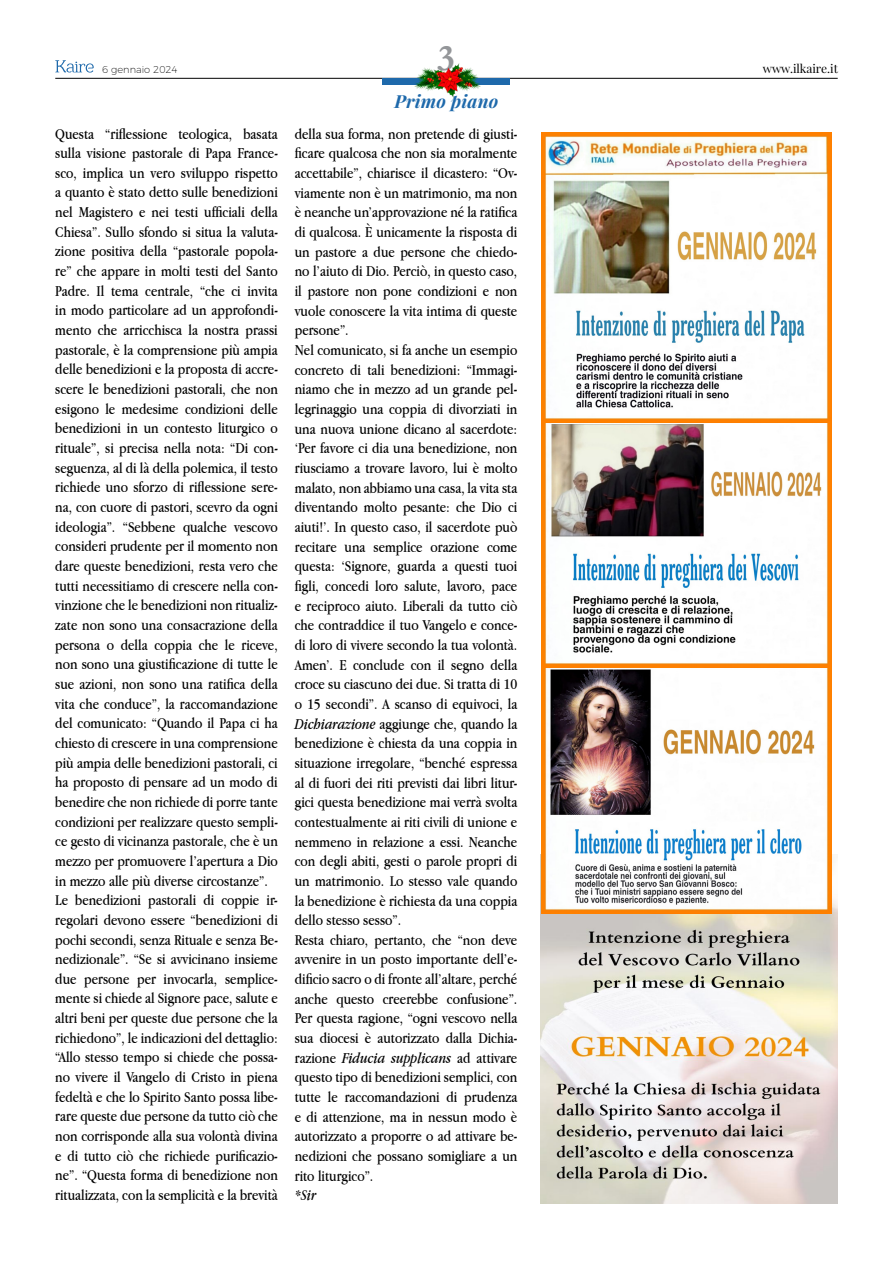
<style>
.page{position:relative;width:893px;height:1263px;background:#fff}
.page>*{position:absolute;margin:0;border:0;box-sizing:border-box;transform-origin:0 0}
.t1{font:700 37.5px "Garamond";color:#949699}
.t2{font:italic 700 18px "Playfair Display";letter-spacing:.01em;color:#1e69ab}
.t3{font:15.75px/19.6px "Apple Garamond";color:#000}
.t4{font:italic 15.75px "Apple Garamond";color:#000}
.t5{font:12px "Playfair Display";color:#000}
.t6{font:200 9.9px "Montserrat";color:#000}
.s1{font-style:italic}
</style>
<div class="page">
<hr style="left:55px;top:78px;width:783px;height:1px;background:#000">
<div style="left:382px;top:78px;width:127px;height:7px;background:#1e69ab"></div>
<svg style="left:55px;top:60px;width:39px;height:13px"></svg>
<img style="left:415px;top:64px;width:66px;height:33px">
<img style="left:540px;top:855px;width:298px;height:348px">
<img style="left:541px;top:133px;width:290px;height:780px">
<p class="t6" style="left:102px;top:62px;width:77px">6 gennaio 2024</p>
<h1 class="t1" style="left:437px;top:36px;width:19px">3</h1>
<p class="t2" style="left:394px;top:89px;width:105px">Primo piano</p>
<p class="t3" style="left:55px;top:123px;width:224px">Questa “riflessione teologica, basata sulla visione pastorale di Papa France&shy;sco, implica un vero sviluppo rispetto a quanto è stato detto sulle benedizioni nel Magistero e nei testi ufficiali della Chiesa”. Sullo sfondo si situa la valuta&shy;zione positiva della “pastorale popola&shy;re” che appare in molti testi del Santo Padre. Il tema centrale, “che ci invita in modo particolare ad un approfondi&shy;mento che arricchisca la nostra prassi pastorale, è la comprensione più ampia delle benedizioni e la proposta di accre&shy;scere le benedizioni pastorali, che non esigono le medesime condizioni delle benedizioni in un contesto liturgico o rituale”, si precisa nella nota: “Di con&shy;seguenza, al di là della polemica, il testo richiede uno sforzo di riflessione sere&shy;na, con cuore di pastori, scevro da ogni ideologia”. “Sebbene qualche vescovo consideri prudente per il momento non dare queste benedizioni, resta vero che tutti necessitiamo di crescere nella con&shy;vinzione che le benedizioni non ritualiz&shy;zate non sono una consacrazione della persona o della coppia che le riceve, non sono una giustificazione di tutte le sue azioni, non sono una ratifica della vita che conduce”, la raccomandazione del comunicato: “Quando il Papa ci ha chiesto di crescere in una comprensione più ampia delle benedizioni pastorali, ci ha proposto di pensare ad un modo di benedire che non richiede di porre tante condizioni per realizzare questo sempli&shy;ce gesto di vicinanza pastorale, che è un mezzo per promuovere l’apertura a Dio in mezzo alle più diverse circostanze”.<br>Le benedizioni pastorali di coppie ir&shy;regolari devono essere “benedizioni di pochi secondi, senza Rituale e senza Be&shy;nedizionale”. “Se si avvicinano insieme due persone per invocarla, semplice&shy;mente si chiede al Signore pace, salute e altri beni per queste due persone che la richiedono”, le indicazioni del dettaglio: “Allo stesso tempo si chiede che possa&shy;no vivere il Vangelo di Cristo in piena fedeltà e che lo Spirito Santo possa libe&shy;rare queste due persone da tutto ciò che non corrisponde alla sua volontà divina e di tutto ciò che richiede purificazio&shy;ne”. “Questa forma di benedizione non ritualizzata, con la semplicità e la brevità</p>
<p class="t3" style="left:295px;top:124px;width:224px">della sua forma, non pretende di giusti&shy;ficare qualcosa che non sia moralmente accettabile”, chiarisce il dicastero: “Ov&shy;viamente non è un matrimonio, ma non è neanche un’approvazione né la ratifica di qualcosa. È unicamente la risposta di un pastore a due persone che chiedo&shy;no l’aiuto di Dio. Perciò, in questo caso, il pastore non pone condizioni e non vuole conoscere la vita intima di queste persone”.<br>Nel comunicato, si fa anche un esempio concreto di tali benedizioni: “Immagi&shy;niamo che in mezzo ad un grande pel&shy;legrinaggio una coppia di divorziati in una nuova unione dicano al sacerdote: ‘Per favore ci dia una benedizione, non riusciamo a trovare lavoro, lui è molto malato, non abbiamo una casa, la vita sta diventando molto pesante: che Dio ci aiuti!’. In questo caso, il sacerdote può recitare una semplice orazione come questa: ‘Signore, guarda a questi tuoi figli, concedi loro salute, lavoro, pace e reciproco aiuto. Liberali da tutto ciò che contraddice il tuo Vangelo e conce&shy;di loro di vivere secondo la tua volontà.<br>Amen’. E conclude con il segno della croce su ciascuno dei due. Si tratta di 10 o 15 secondi”. A scanso di equivoci, la <span class="s1">Dichiarazione</span> aggiunge che, quando la benedizione è chiesta da una coppia in situazione irregolare, “benché espressa al di fuori dei riti previsti dai libri litur&shy;gici questa benedizione mai verrà svolta contestualmente ai riti civili di unione e nemmeno in relazione a essi. Neanche con degli abiti, gesti o parole propri di un matrimonio. Lo stesso vale quando la benedizione è richiesta da una coppia dello stesso sesso”.<br>Resta chiaro, pertanto, che “non deve avvenire in un posto importante dell’e&shy;dificio sacro o di fronte all’altare, perché anche questo creerebbe confusione”.<br>Per questa ragione, “ogni vescovo nella sua diocesi è autorizzato dalla Dichia&shy;razione <span class="s1">Fiducia supplicans</span> ad attivare questo tipo di benedizioni semplici, con tutte le raccomandazioni di prudenza e di attenzione, ma in nessun modo è autorizzato a proporre o ad attivare be&shy;nedizioni che possano somigliare a un rito liturgico”.</p>
<p class="t4" style="left:295px;top:1186px;width:23px">*Sir</p>
<p class="t5" style="left:763px;top:61px;width:77px">www.ilkaire.it</p>
</div>
